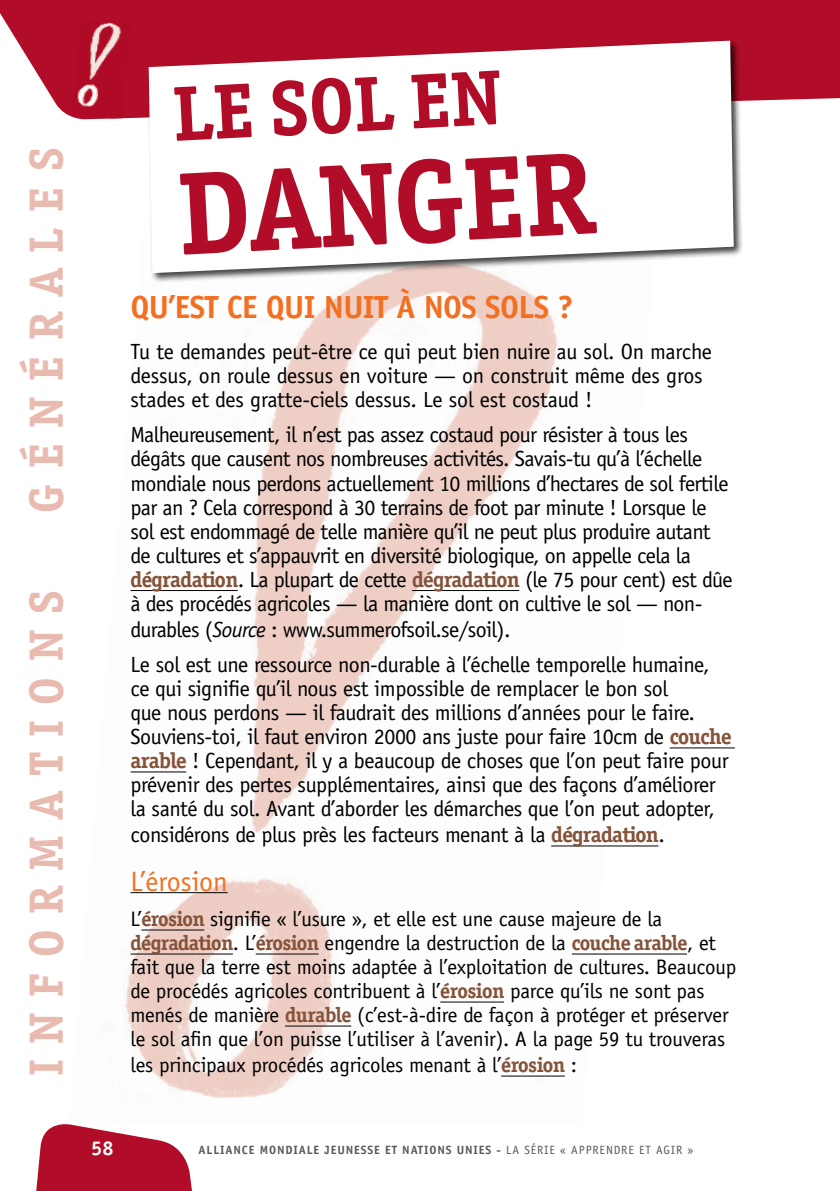
<style>
.page{position:relative;width:840px;height:1191px;background:#fff}
.page>*{position:absolute;margin:0;border:0;box-sizing:border-box;transform-origin:0 0}
.t1{font:700 118px "Officina Ser ITC Std";color:#b10d28}
.t2{font:700 78px "Officina Ser ITC Std";color:#b10d28}
.t3{font:700 48px "Officina Ser ITC Std";letter-spacing:.33em;color:#e9bbb0}
.t4{font:700 32px "Officina Sans Std";color:#f36f21}
.t5{font:28px "Officina Sans Std";color:#f36f21}
.t6{font:22px/24px "Officina Sans Std";letter-spacing:-.03em;color:#000}
.t7{font:22px/24px "Officina Sans Std";letter-spacing:-.01em;color:#000}
.t8{font:21px/24px "Officina Sans Std";letter-spacing:-.01em;color:#000}
.t9{font:700 20px "Officina Sans Std";color:#fff}
.t10{font:700 12px "Officina Sans Std";letter-spacing:.07em;color:#58595b}
.t11{font:12px "Officina Sans Std";letter-spacing:.07em;color:#58595b}
.s1{font-family:"Officina Ser ITC Std";font-weight:700;color:#845339}
.s2{font-style:italic}
.s3{font-weight:700}
</style>
<div class="page">
<svg style="left:36px;top:1124px;width:156px;height:67px"></svg>
<div style="left:645px;top:0;width:194px;height:101px;background:#b10d28"></div>
<svg style="left:0;top:0;width:645px;height:120px;background:#ba2941"></svg>
<img style="left:72px;top:18px;width:58px;height:100px">
<img style="left:104px;top:283px;width:549px;height:815px">
<div style="left:147px;top:39px;width:596px;height:244px;background:#000;opacity:.75"></div>
<svg style="left:149px;top:41px;width:584px;height:232px"></svg>
<hr style="left:130px;top:590px;width:107px;height:1px;background:#000">
<hr style="left:412px;top:590px;width:107px;height:1px;background:#000">
<hr style="left:669px;top:747px;width:65px;height:1px;background:#000">
<hr style="left:130px;top:771px;width:56px;height:1px;background:#000">
<hr style="left:551px;top:845px;width:107px;height:1px;background:#000">
<hr style="left:130px;top:892px;width:97px;height:1px;background:#000">
<hr style="left:141px;top:929px;width:63px;height:1px;background:#000">
<hr style="left:130px;top:953px;width:103px;height:1px;background:#000">
<hr style="left:255px;top:953px;width:63px;height:1px;background:#000">
<hr style="left:571px;top:953px;width:115px;height:1px;background:#000">
<hr style="left:440px;top:1001px;width:63px;height:1px;background:#000">
<hr style="left:285px;top:1025px;width:66px;height:1px;background:#000">
<hr style="left:501px;top:1075px;width:63px;height:1px;background:#000">
<h3 class="t3" style="left:17px;top:512px;width:366px;rotate:-90deg">GÉNÉRALES</h3>
<h3 class="t3" style="left:17px;top:1076px;width:488px;rotate:-90deg">INFORMATIONS</h3>
<h2 class="t2" style="left:170px;top:67px;width:330px;rotate:-3deg">le SOL eN</h2>
<h1 class="t1" style="left:174px;top:142px;width:71px;rotate:-3deg">danger</h1>
<h3 class="t4" style="left:130px;top:287px;width:152px">QU’EST CE QUI</h3>
<h3 class="t4" style="left:323px;top:287px;width:17px">NUIT</h3>
<h3 class="t4" style="left:396px;top:287px;width:45px">À NOS</h3>
<h3 class="t4" style="left:485px;top:287px;width:17px">SOLS</h3>
<h3 class="t4" style="left:557px;top:287px;width:17px">?</h3>
<p class="t7" style="left:130px;top:340px;width:582px">Tu te demandes peut-être ce qui peut bien nuire au sol. On marche dessus, on roule dessus en voiture — on construit même des gros stades et des gratte-ciels dessus. Le sol est costaud !</p>
<p class="t6" style="left:130px;top:423px;width:603px">Malheureusement, il n’est pas assez costaud pour résister à tous les dégâts que causent nos nombreuses activités. Savais-tu qu’à l’échelle mondiale nous perdons actuellement 10 millions d’hectares de sol fertile par an ? Cela correspond à 30 terrains de foot par minute ! Lorsque le sol est endommagé de telle manière qu’il ne peut plus produire autant de cultures et s’appauvrit en diversité biologique, on appelle cela la <span class="s1">dégradation</span>. La plupart de cette <span class="s1">dégradation</span> (le 75 pour cent) est dûe à des procédés agricoles — la manière dont on cultive le sol — non-</p>
<p class="t6" style="left:130px;top:611px;width:580px;line-height:35.4px">durables (<span class="s2">Source</span> : www.summerofsoil.se/soil).<br>Le sol est une ressource non-durable à l’échelle temporelle humaine,</p>
<p class="t6" style="left:130px;top:676px;width:602px">ce qui signifie qu’il nous est impossible de remplacer le bon sol<br>que nous perdons — il faudrait des millions d’années pour le faire.<br>Souviens-toi, il faut environ 2000 ans juste pour faire 10cm de <span class="s1">couche arable</span> ! Cependant, il y a beaucoup de choses que l’on peut faire pour prévenir des pertes supplémentaires, ainsi que des façons d’améliorer la santé du sol. Avant d’aborder les démarches que l’on peut adopter,</p>
<p class="t6" style="left:130px;top:822px;width:535px">considérons de plus près les facteurs menant à la <span class="s1">dégradation</span>.</p>
<p class="t5" style="left:130px;top:864px;width:99px">L’érosion</p>
<p class="t8" style="left:130px;top:907px;width:607px">L’<span class="s1">érosion</span> signifie « l’usure », et elle est une cause majeure de la <span class="s1">dégradation</span>. L’<span class="s1">érosion</span> engendre la destruction de la <span class="s1">couche arable</span>, et fait que la terre est moins adaptée à l’exploitation de cultures. Beaucoup de procédés agricoles contribuent à l’<span class="s1">érosion</span> parce qu’ils ne sont pas menés de manière <span class="s1">durable</span> (c’est-à-dire de façon à protéger et préserver le sol afin que l’on puisse l’utiliser à l’avenir). A la page 59 tu trouveras</p>
<p class="t8" style="left:130px;top:1053px;width:448px">les principaux procédés agricoles menant à l’<span class="s1">érosion</span> :</p>
<p class="t9" style="left:91px;top:1135px;width:24px">58</p>
<p class="t10" style="left:198px;top:1142px;width:16px">ALLIANCE</p>
<p class="t10" style="left:260px;top:1142px;width:18px">MONDIALE</p>
<p class="t10" style="left:324px;top:1142px;width:14px">JEUNESSE</p>
<p class="t10" style="left:385px;top:1142px;width:34px">ET NATIONS</p>
<p class="t10" style="left:456px;top:1142px;width:16px">UNIES</p>
<p class="t11" style="left:496px;top:1143px;width:48px"><span class="s3">-</span> La série</p>
<p class="t11" style="left:560px;top:1143px;width:27px">« Apprendre</p>
<p class="t11" style="left:638px;top:1143px;width:25px">et agir</p>
<p class="t11" style="left:687px;top:1143px;width:7px">»</p>
</div>
